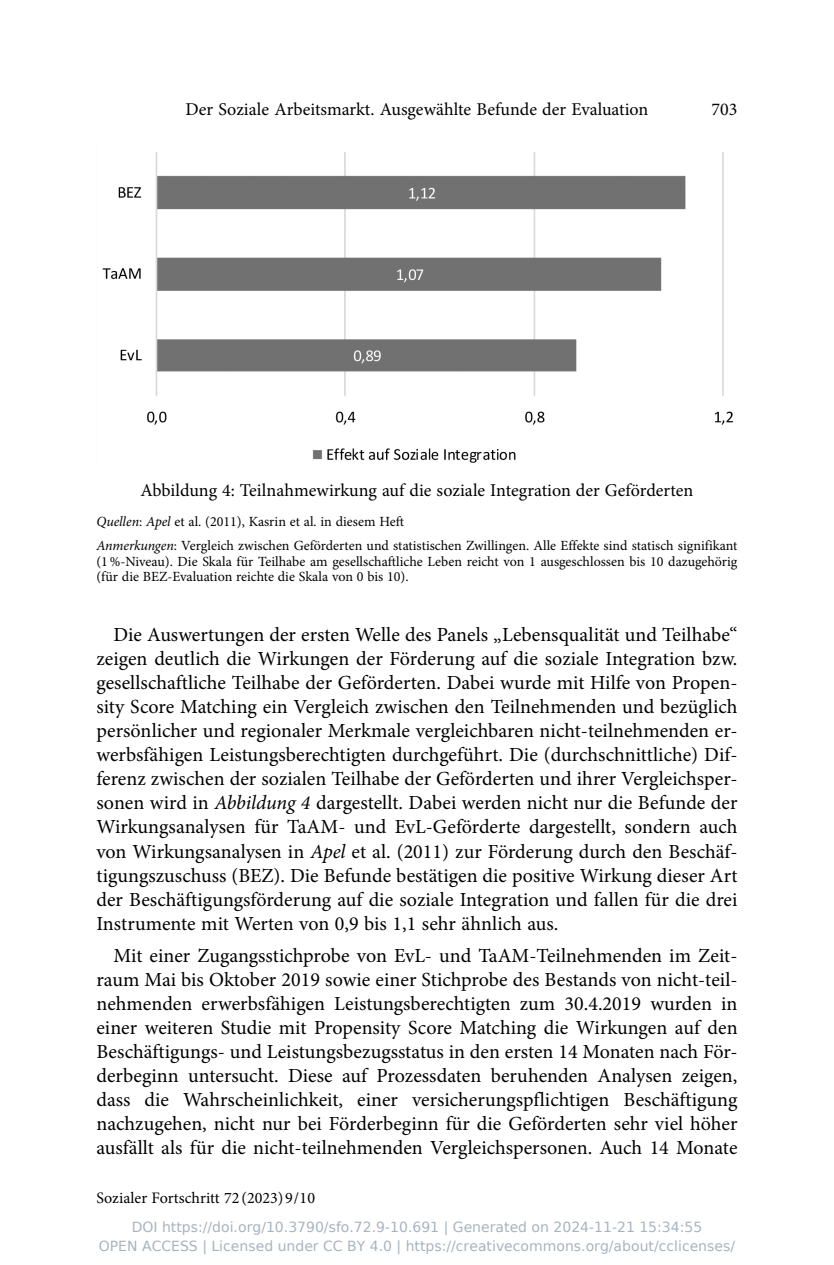
<style>
.page{position:relative;width:834px;height:1265px;background:#fff}
.page>*{position:absolute;margin:0;border:0;box-sizing:border-box;transform-origin:0 0}
.Body{font:20px/24px "Minion Pro";color:#000;text-align:justify}
.Abbildung{font:18px "Minion Pro";color:#000}
.t1{font:16px "Minion Pro";color:#000}
.Legende{font:14px/15.6px "Minion Pro";color:#000;text-align:justify}
.t2{font:14px "DejaVu Sans";color:rgb(36 64 97/.4)}
.Quelle{font:14px "Minion Pro";color:#000}
.s1{font-style:italic}
</style>
<div class="page">
<img style="left:102px;top:152px;width:632px;height:311px">
<p class="Abbildung" style="left:185px;top:97px;width:464px">Der Soziale Arbeitsmarkt. Ausgewählte Befunde der Evaluation</p>
<p class="Abbildung" style="left:711px;top:97px;width:27px">703</p>
<p class="Abbildung" style="left:140px;top:478px;width:554px">Abbildung 4: Teilnahmewirkung auf die soziale Integration der Geförderten</p>
<p class="Quelle" style="left:96px;top:512px;width:309px"><span class="s1">Quellen</span>: <span class="s1">Apel</span> et al. (2011), Kasrin et al. in diesem Heft</p>
<p class="Legende" style="left:96px;top:538px;width:642px"><span class="s1">Anmerkungen</span>: Vergleich zwischen Geförderten und statistischen Zwillingen. Alle Effekte sind statisch signifikant (1%-Niveau). Die Skala für Teilhabe am gesellschaftliche Leben reicht von 1 ausgeschlossen bis 10 dazugehörig (für die BEZ-Evaluation reichte die Skala von 0 bis 10).</p>
<p class="Body" style="left:96px;top:623px;width:642px;text-indent:17px">Die Auswertungen der ersten Welle des Panels „Lebensqualität und Teilhabe“ zeigen deutlich die Wirkungen der Förderung auf die soziale Integration bzw. gesellschaftliche Teilhabe der Geförderten. Dabei wurde mit Hilfe von Propen&shy;sity Score Matching ein Vergleich zwischen den Teilnehmenden und bezüglich persönlicher und regionaler Merkmale vergleichbaren nicht-teilnehmenden er&shy;werbsfähigen Leistungsberechtigten durchgeführt. Die (durchschnittliche) Dif&shy;ferenz zwischen der sozialen Teilhabe der Geförderten und ihrer Vergleichsper&shy;sonen wird in <span class="s1">Abbildung 4</span> dargestellt. Dabei werden nicht nur die Befunde der Wirkungsanalysen für TaAM- und EvL-Geförderte dargestellt, sondern auch von Wirkungsanalysen in <span class="s1">Apel</span> et al. (2011) zur Förderung durch den Beschäf&shy;tigungszuschuss (BEZ). Die Befunde bestätigen die positive Wirkung dieser Art der Beschäftigungsförderung auf die soziale Integration und fallen für die drei Instrumente mit Werten von 0,9 bis 1,1 sehr ähnlich aus.</p>
<p class="Body" style="left:96px;top:943px;width:642px;text-indent:17px">Mit einer Zugangsstichprobe von EvL- und TaAM-Teilnehmenden im Zeit&shy;raum Mai bis Oktober 2019 sowie einer Stichprobe des Bestands von nicht-teil&shy;nehmenden erwerbsfähigen Leistungsberechtigten zum 30.4.2019 wurden in einer weiteren Studie mit Propensity Score Matching die Wirkungen auf den Beschäftigungs- und Leistungsbezugsstatus in den ersten 14 Monaten nach För&shy;derbeginn untersucht. Diese auf Prozessdaten beruhenden Analysen zeigen, dass die Wahrscheinlichkeit, einer versicherungspflichtigen Beschäftigung nachzugehen, nicht nur bei Förderbeginn für die Geförderten sehr viel höher ausfällt als für die nicht-teilnehmenden Vergleichspersonen. Auch 14 Monate</p>
<p class="t1" style="left:96px;top:1186px;width:220px">Sozialer Fortschritt 72 (2023) 9/10</p>
<p class="t2" style="left:132px;top:1219px;width:572px">DOI https://doi.org/10.3790/sfo.72.9-10.691 | Generated on 2024-11-21 15:34:55</p>
<p class="t2" style="left:99px;top:1237px;width:637px">OPEN ACCESS | Licensed under CC BY 4.0 | https://creativecommons.org/about/cclicenses/</p>
</div>
